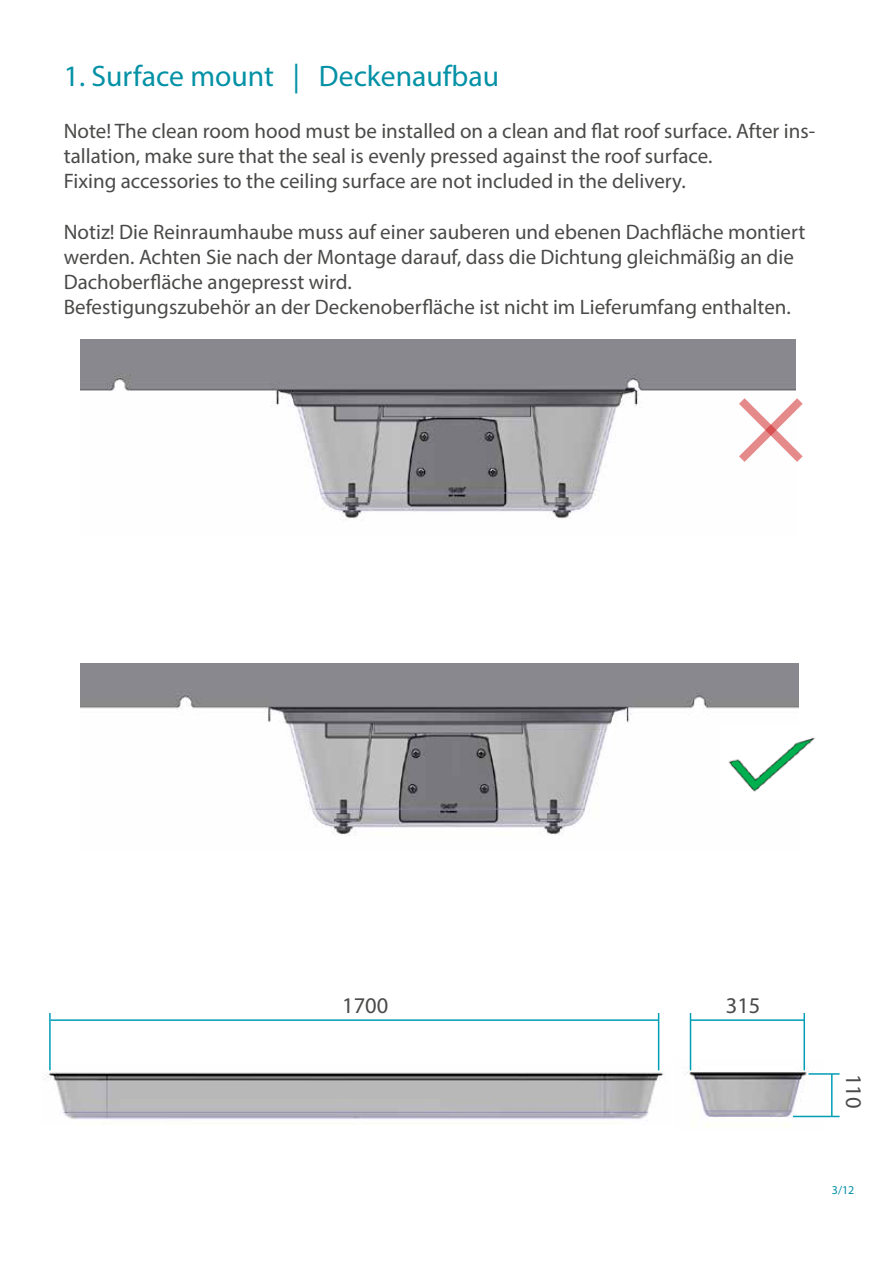
<style>
.page{position:relative;width:893px;height:1263px;background:#fff}
.page>*{position:absolute;margin:0;border:0;box-sizing:border-box;transform-origin:0 0}
.t1{font:29.7px "Myriad Pro";color:#0391a6}
.t2{font:22.5px "Myriad Pro";color:#4a4a49}
.t3{font:21px/25.2px "Myriad Pro";color:#4a4a49}
.t4{font:12px "Myriad Pro";color:#0091a7}
.s1{color:#0091a7}
</style>
<div class="page">
<img style="left:81px;top:340px;width:714px;height:181px">
<img style="left:81px;top:663px;width:718px;height:173px">
<svg style="left:739px;top:398px;width:64px;height:64px"></svg>
<img style="left:720px;top:726px;width:95px;height:74px">
<img style="left:685px;top:1059px;width:139px;height:68px">
<img style="left:44px;top:1064px;width:620px;height:60px">
<hr style="left:690px;top:1013px;width:1px;height:57px;background:#009eb5">
<hr style="left:803px;top:1013px;width:2px;height:57px;background:#009eb5">
<hr style="left:690px;top:1019px;width:114px;height:2px;background:#009eb5">
<hr style="left:49px;top:1013px;width:2px;height:57px;background:#009eb5">
<hr style="left:658px;top:1013px;width:1px;height:57px;background:#009eb5">
<hr style="left:51px;top:1019px;width:608px;height:2px;background:#009eb5">
<hr style="left:808px;top:1073px;width:31px;height:2px;background:#009eb5">
<hr style="left:793px;top:1116px;width:46px;height:1px;background:#009eb5">
<hr style="left:831px;top:1074px;width:1px;height:42px;background:#009eb5">
<h1 class="t1" style="left:64px;top:58px;width:437px">1. Surface mount <span class="s1">|</span> Deckenaufbau</h1>
<p class="t3" style="left:64px;top:118px;width:753px">Note! The clean room hood must be installed on a clean and flat roof surface. After ins&shy;tallation, make sure that the seal is evenly pressed against the roof surface.<br>Fixing accessories to the ceiling surface are not included in the delivery.</p>
<p class="t3" style="left:64px;top:219px;width:743px">Notiz! Die Reinraumhaube muss auf einer sauberen und ebenen Dachfläche montiert werden. Achten Sie nach der Montage darauf, dass die Dichtung gleichmäßig an die Dachoberfläche angepresst wird.<br>Befestigungszubehör an der Deckenoberfläche ist nicht im Lieferumfang enthalten.</p>
<p class="t2" style="left:342px;top:991px;width:48px">1700</p>
<p class="t2" style="left:726px;top:991px;width:36px">315</p>
<p class="t2" style="left:867px;top:1073px;width:36px;rotate:90deg">110</p>
<p class="t4" style="left:832px;top:1183px;width:24px">3/12</p>
</div>
